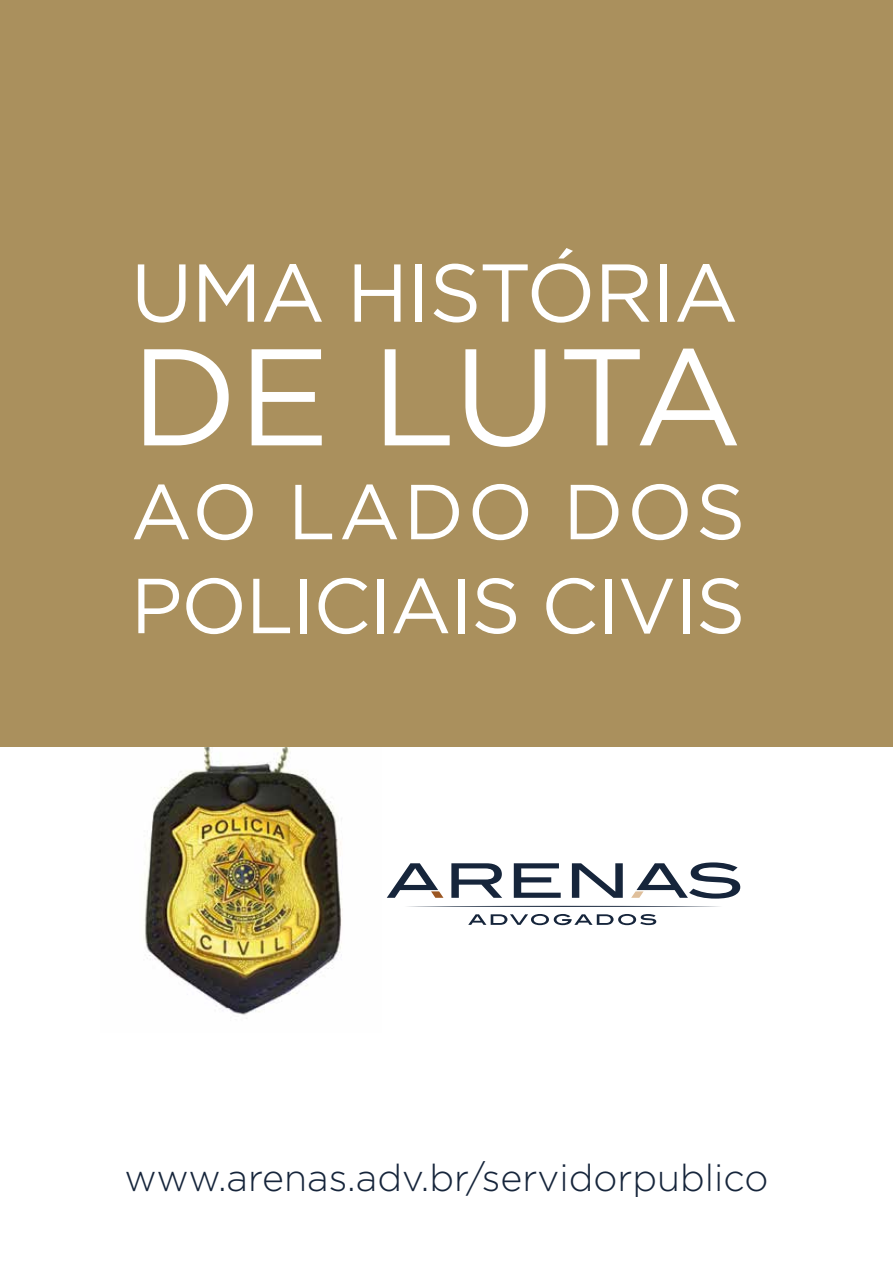
<style>
.page{position:relative;width:893px;height:1263px;background:#fff}
.page>*{position:absolute;margin:0;border:0;box-sizing:border-box;transform-origin:0 0}
.t1{font:137.25px "Gotham";letter-spacing:-.01em;color:#fff}
.t2{font:81.9px "Gotham";letter-spacing:-.02em;color:#fff}
.t3{font:77.7px/93.9px "Gotham";letter-spacing:-.02em;color:#fff}
.t4{font:300 37.5px "Gotham";color:#16253b}
</style>
<div class="page">
<img style="left:100px;top:746px;width:281px;height:269px">
<div style="left:0;top:0;width:893px;height:746px;background:#aa905d"></div>
<svg style="left:468px;top:914px;width:188px;height:11px"></svg>
<svg style="left:407px;top:906px;width:313px;height:1px"></svg>
<svg style="left:387px;top:863px;width:56px;height:35px"></svg>
<svg style="left:451px;top:863px;width:51px;height:35px"></svg>
<svg style="left:514px;top:863px;width:47px;height:35px"></svg>
<svg style="left:572px;top:863px;width:51px;height:35px"></svg>
<svg style="left:631px;top:862px;width:109px;height:36px"></svg>
<h2 class="t2" style="left:131px;top:240px;width:609px">UMA HISTÓRIA</h2>
<h1 class="t1" style="left:131px;top:309px;width:613px">DE LUTA</h1>
<h3 class="t3" style="left:131px;top:463px;width:616px">AO LADO DOS<br>POLICIAIS CIVIS</h3>
<p class="t4" style="left:125px;top:1154px;width:645px">www.arenas.adv.br/servidorpublico</p>
</div>
